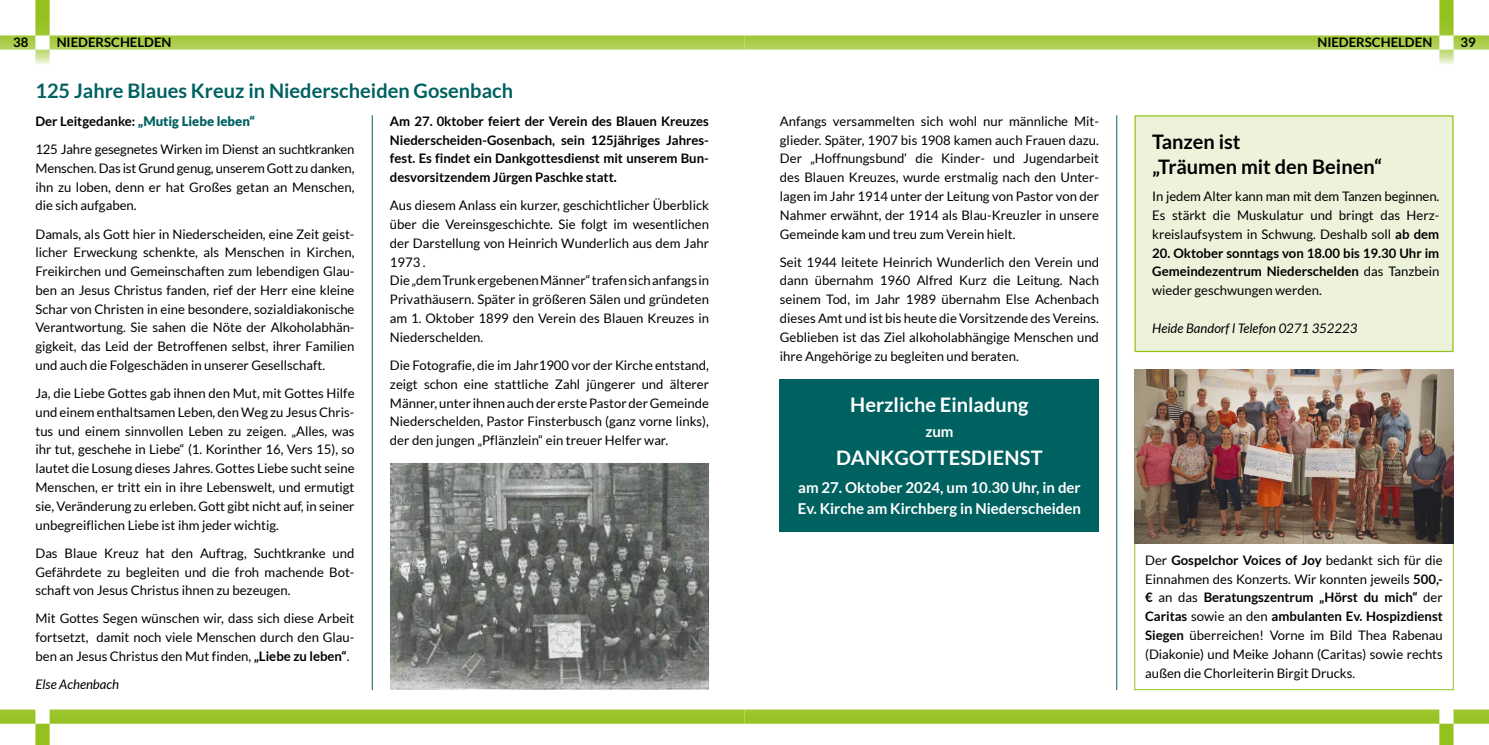
<style>
.page{position:relative;width:1489px;height:745px;background:#fff}
.page>*{position:absolute;margin:0;border:0;box-sizing:border-box;transform-origin:0 0}
.t1{font:700 20px "Lato";color:#006161}
.t2{font:700 20px "Lato";color:#fff}
.t3{font:700 20px/25px "Lato";color:#000}
.t4{font:700 15px/21.2px "Lato";color:#fff}
.t5{font:13.12px/18.8px "Lato";color:#000;text-align:justify}
.t6{font:700 13.12px/18.8px "Lato";color:#000;text-align:justify}
.t7{font:italic 13.12px "Lato";color:#000}
.s1{font-weight:700}
.s2{font-weight:900;color:#006161}
.s3{font-weight:400}
</style>
<div class="page">
<svg style="left:0;top:0;width:744px;height:64px"></svg>
<svg style="left:744px;top:0;width:744px;height:64px"></svg>
<svg style="left:0;top:709px;width:1488px;height:35px"></svg>
<hr style="left:372px;top:115px;width:1px;height:574px;background:#006161">
<hr style="left:1116px;top:115px;width:1px;height:574px;background:#006161">
<div style="left:780px;top:379px;width:318px;height:152px;background:#006161"></div>
<img style="left:390px;top:463px;width:319px;height:226px">
<div style="left:1134px;top:115px;width:319px;height:237px;background:#ecf3da;border:1px solid #94c11c"></div>
<img style="left:1134px;top:369px;width:319px;height:174px">
<p class="t6" style="left:13px;top:33px;width:17px">38</p>
<p class="t6" style="left:57px;top:33px;width:116px">NIEDERSCHELDEN</p>
<p class="t6" style="left:1317px;top:33px;width:116px">NIEDERSCHELDEN</p>
<p class="t6" style="left:1460px;top:33px;width:17px">39</p>
<h1 class="t1" style="left:35px;top:79px;width:479px">125 Jahre Blaues Kreuz in Niederscheiden Gosenbach</h1>
<p class="t6" style="left:390px;top:111px;width:320px">Am 27. 0ktober feiert der Verein des Blauen Kreuzes Niederscheiden-Gosenbach, sein 125jähriges Jahres&shy;fest. Es findet ein Dankgottesdienst mit unserem Bun&shy;desvorsitzendem Jürgen Paschke statt.</p>
<p class="t5" style="left:390px;top:196px;width:320px;text-align:left">Aus diesem Anlass ein kurzer, geschichtlicher Überblick über die Vereinsgeschichte. Sie folgt im wesentlichen der Darstellung von Heinrich Wunderlich aus dem Jahr 1973 .<br>Die „dem Trunk ergebenen Männer“ trafen sich anfangs in Privathäusern. Später in größeren Sälen und gründeten am 1. Oktober 1899 den Verein des Blauen Kreuzes in Niederschelden.</p>
<p class="t5" style="left:390px;top:355px;width:320px">Die Fotografie, die im Jahr1900 vor der Kirche entstand, zeigt schon eine stattliche Zahl jüngerer und älterer Männer, unter ihnen auch der erste Pastor der Gemeinde Niederschelden, Pastor Finsterbusch (ganz vorne links), der den jungen „Pflänzlein“ ein treuer Helfer war.</p>
<p class="t5" style="left:35px;top:107px;width:320px;line-height:28.1px"><span class="s1">Der Leitgedanke:</span> <span class="s2">„Mutig Liebe leben“<br></span>125 Jahre gesegnetes Wirken im Dienst an suchtkranken</p>
<p class="t5" style="left:35px;top:158px;width:320px">Menschen. Das ist Grund genug, unserem Gott zu danken, ihn zu loben, denn er hat Großes getan an Menschen, die sich aufgaben.</p>
<p class="t5" style="left:35px;top:224px;width:320px">Damals, als Gott hier in Niederscheiden, eine Zeit geist&shy;licher Erweckung schenkte, als Menschen in Kirchen, Freikirchen und Gemeinschaften zum lebendigen Glau&shy;ben an Jesus Christus fanden, rief der Herr eine kleine Schar von Christen in eine besondere, sozialdiakonische Verantwortung. Sie sahen die Nöte der Alkoholabhän&shy;gigkeit, das Leid der Betroffenen selbst, ihrer Familien und auch die Folgeschäden in unserer Gesellschaft.</p>
<p class="t5" style="left:35px;top:383px;width:320px">Ja, die Liebe Gottes gab ihnen den Mut, mit Gottes Hilfe und einem enthaltsamen Leben, den Weg zu Jesus Chris&shy;tus und einem sinnvollen Leben zu zeigen. „Alles, was ihr tut, geschehe in Liebe“ (1. Korinther 16, Vers 15), so lautet die Losung dieses Jahres. Gottes Liebe sucht seine Menschen, er tritt ein in ihre Lebenswelt, und ermutigt sie, Veränderung zu erleben. Gott gibt nicht auf, in seiner unbegreiflichen Liebe ist ihm jeder wichtig.</p>
<p class="t5" style="left:35px;top:543px;width:320px">Das Blaue Kreuz hat den Auftrag, Suchtkranke und Gefährdete zu begleiten und die froh machende Bot&shy;schaft von Jesus Christus ihnen zu bezeugen.</p>
<p class="t5" style="left:35px;top:609px;width:320px">Mit Gottes Segen wünschen wir, dass sich diese Arbeit fortsetzt, damit noch viele Menschen durch den Glau&shy;ben an Jesus Christus den Mut finden, <span class="s1">„Liebe zu leben“</span>.</p>
<p class="t7" style="left:35px;top:676px;width:85px">Else Achenbach</p>
<p class="t5" style="left:780px;top:112px;width:320px">Anfangs versammelten sich wohl nur männliche Mit&shy;glieder. Später, 1907 bis 1908 kamen auch Frauen dazu.<br>Der „Hoffnungsbund‘ die Kinder- und Jugendarbeit des Blauen Kreuzes, wurde erstmalig nach den Unter&shy;lagen im Jahr 1914 unter der Leitung von Pastor von der Nahmer erwähnt, der 1914 als Blau-Kreuzler in unsere Gemeinde kam und treu zum Verein hielt.</p>
<p class="t5" style="left:780px;top:252px;width:320px">Seit 1944 leitete Heinrich Wunderlich den Verein und dann übernahm 1960 Alfred Kurz die Leitung. Nach seinem Tod, im Jahr 1989 übernahm Else Achenbach dieses Amt und ist bis heute die Vorsitzende des Vereins.<br>Geblieben ist das Ziel alkoholabhängige Menschen und ihre Angehörige zu begleiten und beraten.</p>
<h1 class="t2" style="left:850px;top:393px;width:180px">Herzliche Einladung</h1>
<p class="t4" style="left:925px;top:420px;width:30px">zum</p>
<h1 class="t2" style="left:836px;top:445px;width:208px">DANKGOTTESDIENST</h1>
<p class="t4" style="left:797px;top:476px;width:285px">am 27. Oktober 2024, um 10.30 Uhr, in der<br>Ev. Kirche am Kirchberg in Niederscheiden</p>
<h1 class="t3" style="left:1152px;top:129px;width:231px">Tanzen ist<br>„Träumen mit den Beinen“</h1>
<p class="t5" style="left:1152px;top:187px;width:289px">In jedem Alter kann man mit dem Tanzen beginnen.<br>Es stärkt die Muskulatur und bringt das Herz&shy;kreislaufsystem in Schwung. Deshalb soll <span class="s1">ab dem</span></p>
<p class="t6" style="left:1152px;top:243px;width:289px">20. Oktober sonntags von 18.00 bis 19.30 Uhr im Gemeindezentrum Niederschelden <span class="s3">das Tanzbein wieder geschwungen werden.</span></p>
<p class="t7" style="left:1152px;top:320px;width:207px">Heide Bandorf l Telefon 0271 352223</p>
<p class="t5" style="left:1144px;top:550px;width:299px">Der <span class="s1">Gospelchor Voices of Joy</span> bedankt sich für die Einnahmen des Konzerts. Wir konnten jeweils <span class="s1">500,- €</span> an das <span class="s1">Beratungszentrum „Hörst du mich“</span> der <span class="s1">Caritas</span> sowie an den <span class="s1">ambulanten Ev. Hospizdienst Siegen</span> überreichen! Vorne im Bild Thea Rabenau (Diakonie) und Meike Johann (Caritas) sowie rechts außen die Chorleiterin Birgit Drucks.</p>
</div>
